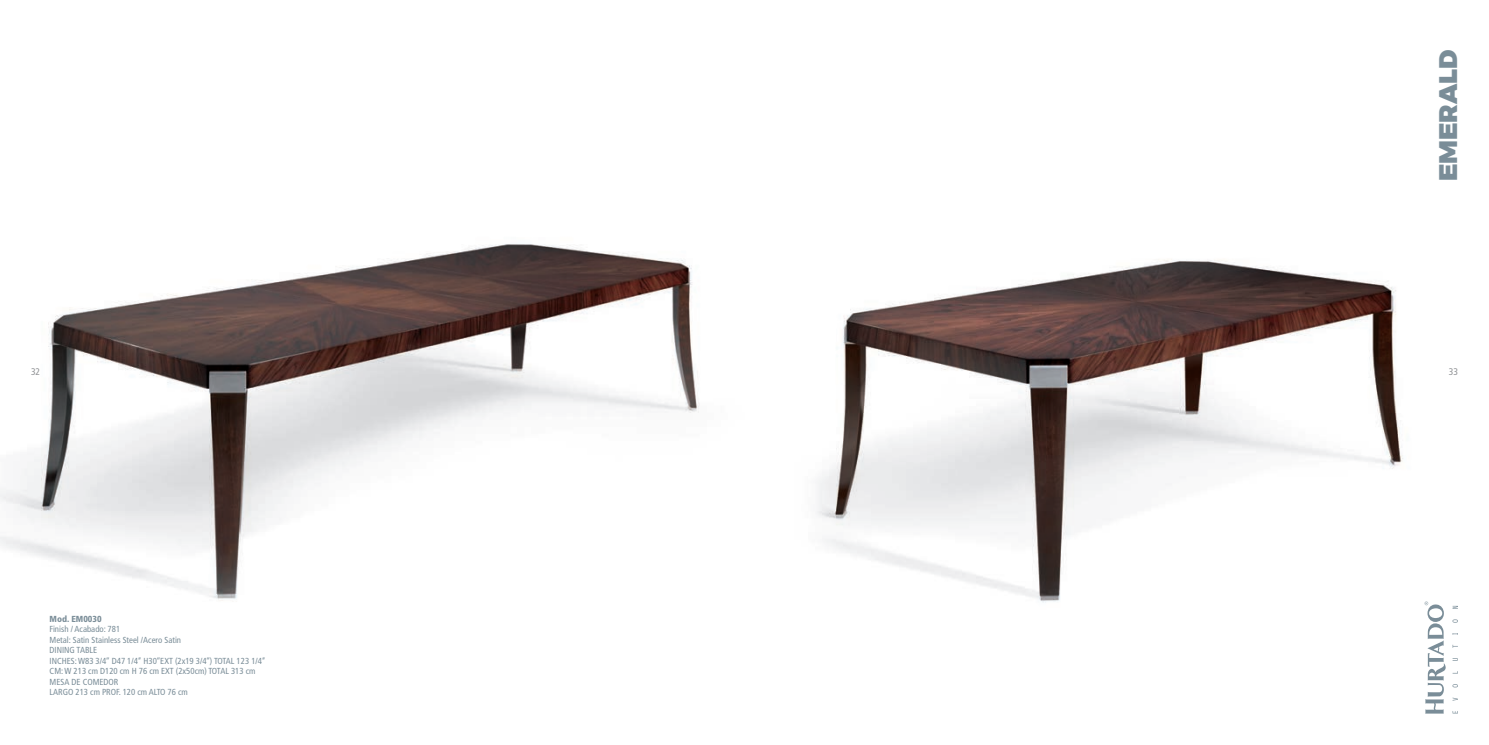
<style>
.page{position:relative;width:1489px;height:745px;background:#fff}
.page>*{position:absolute;margin:0;border:0;box-sizing:border-box;transform-origin:0 0}
.t1{font:900 25.38px "Montserrat";color:#7a8d98}
.t2{font:condensed 9.62px "Frutiger LT Std";color:#939598}
.t3{font:condensed 8.75px "Frutiger LT Std";color:#7a8d98}
.t4{font:900 condensed 8.75px "Frutiger LT Std";color:#7a8d98}
</style>
<div class="page">
<img style="left:0;top:244px;width:700px;height:357px">
<img style="left:817px;top:259px;width:586px;height:344px">
<svg style="left:1424px;top:601px;width:21px;height:112px"></svg>
<svg style="left:1452px;top:605px;width:5px;height:108px"></svg>
<h1 class="t1" style="left:1427px;top:181px;width:133px;rotate:-90deg">EMERALD</h1>
<p class="t2" style="left:31px;top:366px;width:11px">32</p>
<p class="t2" style="left:1448px;top:366px;width:11px">33</p>
<p class="t4" style="left:50px;top:613px;width:53px">Mod. EM0030</p>
<p class="t3" style="left:50px;top:623px;width:72px">Finish / Acabado: 781</p>
<p class="t3" style="left:50px;top:634px;width:133px">Metal: Satin Stainless Steel /Acero Satin</p>
<p class="t3" style="left:50px;top:644px;width:49px">DINING TABLE</p>
<p class="t3" style="left:50px;top:655px;width:217px">INCHES: W83 3/4’’ D47 1/4’’ H30’’EXT (2x19 3/4’’) TOTAL 123 1/4’’</p>
<p class="t3" style="left:50px;top:665px;width:207px">CM: W 213 cm D120 cm H 76 cm EXT (2x50cm) TOTAL 313 cm</p>
<p class="t3" style="left:50px;top:676px;width:70px">MESA DE COMEDOR</p>
<p class="t3" style="left:50px;top:686px;width:140px">LARGO 213 cm PROF. 120 cm ALTO 76 cm</p>
</div>
